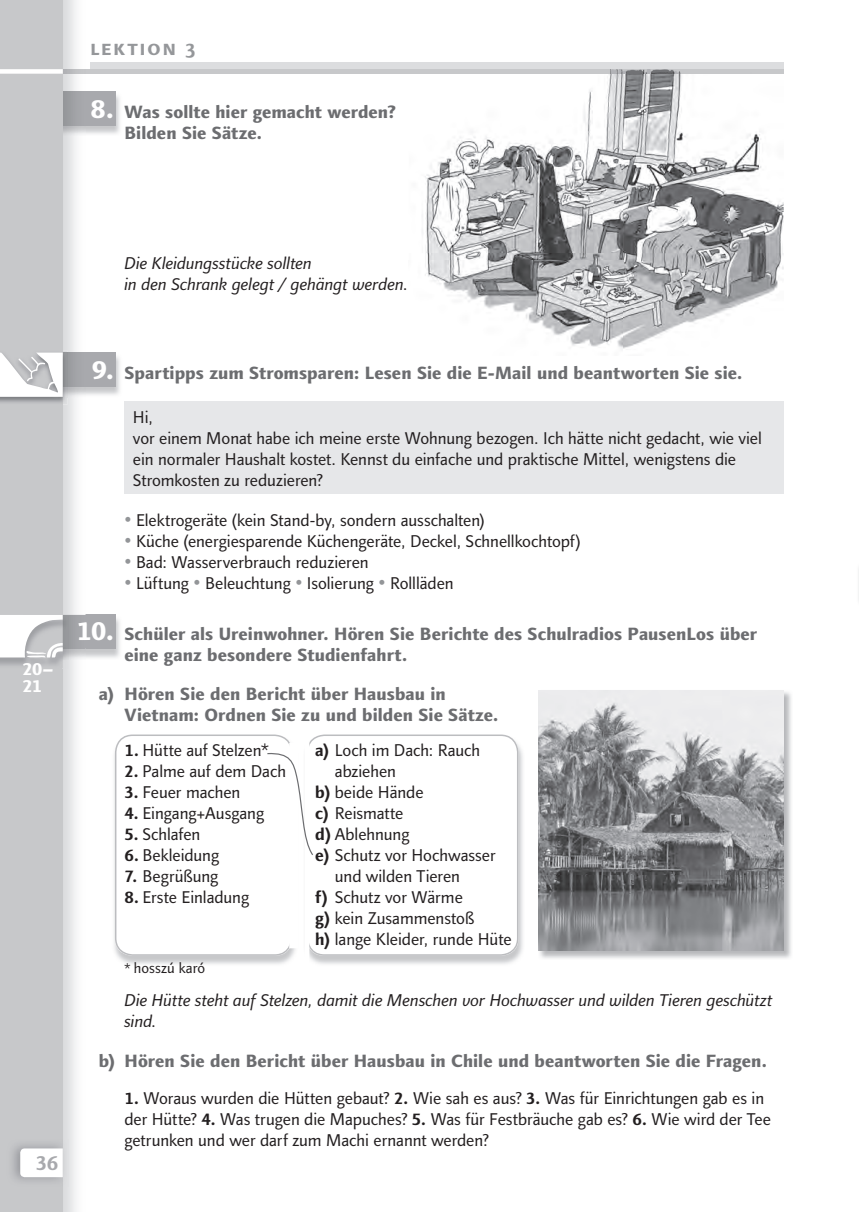
<style>
.page{position:relative;width:859px;height:1212px;background:#fff}
.page>*{position:absolute;margin:0;border:0;box-sizing:border-box;transform-origin:0 0}
.t1{font:700 21px "Finnegan SC";letter-spacing:.1em;color:#95979a}
.t2{font:700 21px "Finnegan";color:#a8a9ad}
.t3{font:18px/21px "Finnegan Extra Bolduj";letter-spacing:.005em;color:#6c6d70}
.t4{font:18px/16.5px "Finnegan Extra Bolduj";color:#fff}
.t5{font:17.25px/21px "Finnegan";letter-spacing:-.005em;color:#231f20}
.t6{font:italic 17.25px/21px "Finnegan";letter-spacing:-.005em;color:#231f20}
.t7{font:15px "Finnegan";letter-spacing:.005em;color:#231f20}
.s1{font-size:27px;color:#fff}
.s2{font-weight:700}
.s3{font-size:13.5px}
</style>
<div class="page">
<div style="left:18px;top:69px;width:765px;height:5px;background:#c7c8ca"></div>
<div style="left:90px;top:63px;width:693px;height:6px;background:#dcdddf"></div>
<img style="left:86px;top:95px;width:34px;height:39px">
<svg style="left:1px;top:91px;width:115px;height:34px;background:#a4a5a9"></svg>
<img style="left:86px;top:356px;width:34px;height:39px">
<div style="left:1px;top:352px;width:115px;height:34px;background:#a8a9ad"></div>
<img style="left:86px;top:618px;width:34px;height:40px">
<div style="left:1px;top:615px;width:115px;height:34px;background:#a8a9ad"></div>
<img style="left:538px;top:690px;width:253px;height:269px">
<img style="left:539px;top:690px;width:244px;height:260px">
<img style="left:114px;top:740px;width:182px;height:224px">
<div style="left:115px;top:734px;width:177px;height:221px;background:#fff;border-radius:17px"></div>
<div style="left:115px;top:734px;width:177px;height:221px;border:2px solid #bcbdc0;border-radius:17px"></div>
<div style="left:289px;top:742px;width:9px;height:206px;background:#fff"></div>
<img style="left:309px;top:737px;width:214px;height:227px">
<div style="left:307px;top:734px;width:211px;height:221px;background:#fff;border-radius:17px"></div>
<div style="left:307px;top:734px;width:211px;height:221px;border:2px solid #bcbdc0;border-radius:17px"></div>
<hr style="left:305px;top:741px;width:4px;height:221px;background:#fff">
<svg style="left:267px;top:752px;width:46px;height:104px"></svg>
<img style="left:858px;top:569px;width:1px;height:31px">
<img style="left:422px;top:74px;width:361px;height:275px">
<img style="left:610px;top:69px;width:71px;height:5px">
<img style="left:69px;top:615px;width:17px;height:34px">
<div style="left:0;top:0;width:63px;height:1211px;background:#c7c8ca"></div>
<div style="left:0;top:69px;width:63px;height:5px;background:#fff"></div>
<img style="left:12px;top:1138px;width:56px;height:48px">
<svg style="left:20px;top:1148px;width:43px;height:28px"></svg>
<div style="left:124px;top:401px;width:659px;height:93px;background:#e6e7e9"></div>
<img style="left:0;top:351px;width:68px;height:53px">
<svg style="left:0;top:352px;width:68px;height:45px"></svg>
<svg style="left:0;top:614px;width:69px;height:54px"></svg>
<p class="t1" style="left:90px;top:36px;width:106px">lektion 3</p>
<p class="t3" style="left:124px;top:102px;width:273px;text-indent:-34px"><span class="s1">8.</span> Was sollte hier gemacht werden?<br>Bilden Sie Sätze.</p>
<p class="t6" style="left:124px;top:252px;width:285px">Die Kleidungsstücke sollten<br>in den Schrank gelegt / gehängt werden.</p>
<p class="t4" style="left:22px;top:661px;width:32px">20–<br>21</p>
<p class="t2" style="left:36px;top:1149px;width:24px">36</p>
<p class="t3" style="left:92px;top:362px;width:652px"><span class="s1">9.</span> Spartipps zum Stromsparen: Lesen Sie die E-Mail und beantworten Sie sie.</p>
<p class="t5" style="left:133px;top:406px;width:630px">Hi,<br>vor einem Monat habe ich meine erste Wohnung bezogen. Ich hätte nicht gedacht, wie viel ein normaler Haushalt kostet. Kennst du einfache und praktische Mittel, wenigstens die Stromkosten zu reduzieren?</p>
<p class="t5" style="left:136px;top:509px;width:446px">Elektrogeräte (kein Stand-by, sondern ausschalten)<br>Küche (energiesparende Küchengeräte, Deckel, Schnellkochtopf)<br>Bad: Wasserverbrauch reduzieren<br>Lüftung Beleuchtung Isolierung Rollläden</p>
<p class="t3" style="left:124px;top:623px;width:634px;text-indent:-48px"><span class="s1">10.</span> Schüler als Ureinwohner. Hören Sie Berichte des Schulradios PausenLos über eine ganz besondere Studienfahrt.</p>
<p class="t3" style="left:124px;top:683px;width:375px;text-indent:-26px">a) Hören Sie den Bericht über Hausbau in<br>Vietnam: Ordnen Sie zu und bilden Sie Sätze.</p>
<p class="t5" style="left:124px;top:739px;width:146px"><span class="s2">1.</span> Hütte auf Stelzen*</p>
<p class="t5" style="left:124px;top:760px;width:163px"><span class="s2">2.</span> Palme auf dem Dach</p>
<p class="t5" style="left:124px;top:781px;width:117px"><span class="s2">3.</span> Feuer machen</p>
<p class="t5" style="left:124px;top:802px;width:141px"><span class="s2">4.</span> Eingang+Ausgang</p>
<p class="t5" style="left:124px;top:823px;width:77px"><span class="s2">5.</span> Schlafen</p>
<p class="t5" style="left:124px;top:844px;width:96px"><span class="s2">6.</span> Bekleidung</p>
<p class="t5" style="left:124px;top:865px;width:95px"><span class="s2">7.</span> Begrüßung</p>
<p class="t5" style="left:124px;top:886px;width:126px"><span class="s2">8.</span> Erste Einladung</p>
<p class="t5" style="left:315px;top:739px;width:166px"><span class="s2">a)</span> Loch im Dach: Rauch</p>
<p class="t5" style="left:335px;top:760px;width:63px">abziehen</p>
<p class="t5" style="left:315px;top:781px;width:110px"><span class="s2">b)</span> beide Hände</p>
<p class="t5" style="left:315px;top:802px;width:90px"><span class="s2">c)</span> Reismatte</p>
<p class="t5" style="left:315px;top:823px;width:96px"><span class="s2">d)</span> Ablehnung</p>
<p class="t5" style="left:315px;top:844px;width:182px"><span class="s2">e)</span> Schutz vor Hochwasser</p>
<p class="t5" style="left:335px;top:865px;width:127px">und wilden Tieren</p>
<p class="t5" style="left:315px;top:886px;width:149px"><span class="s2">f)</span> Schutz vor Wärme</p>
<p class="t5" style="left:315px;top:907px;width:161px"><span class="s2">g)</span> kein Zusammenstoß</p>
<p class="t5" style="left:315px;top:928px;width:198px"><span class="s2">h)</span> lange Kleider, runde Hüte</p>
<p class="t7" style="left:124px;top:958px;width:82px"><span class="s3">*</span> hosszú karó</p>
<p class="t6" style="left:124px;top:989px;width:650px">Die Hütte steht auf Stelzen, damit die Menschen vor Hochwasser und wilden Tieren geschützt sind.</p>
<p class="t3" style="left:99px;top:1049px;width:669px">b) Hören Sie den Bericht über Hausbau in Chile und beantworten Sie die Fragen.</p>
<p class="t5" style="left:124px;top:1087px;width:648px"><span class="s2">1.</span> Woraus wurden die Hütten gebaut? <span class="s2">2.</span> Wie sah es aus? <span class="s2">3.</span> Was für Einrichtungen gab es in der Hütte? <span class="s2">4.</span> Was trugen die Mapuches? <span class="s2">5.</span> Was für Festbräuche gab es? <span class="s2">6.</span> Wie wird der Tee getrunken und wer darf zum Machi ernannt werden?</p>
</div>
